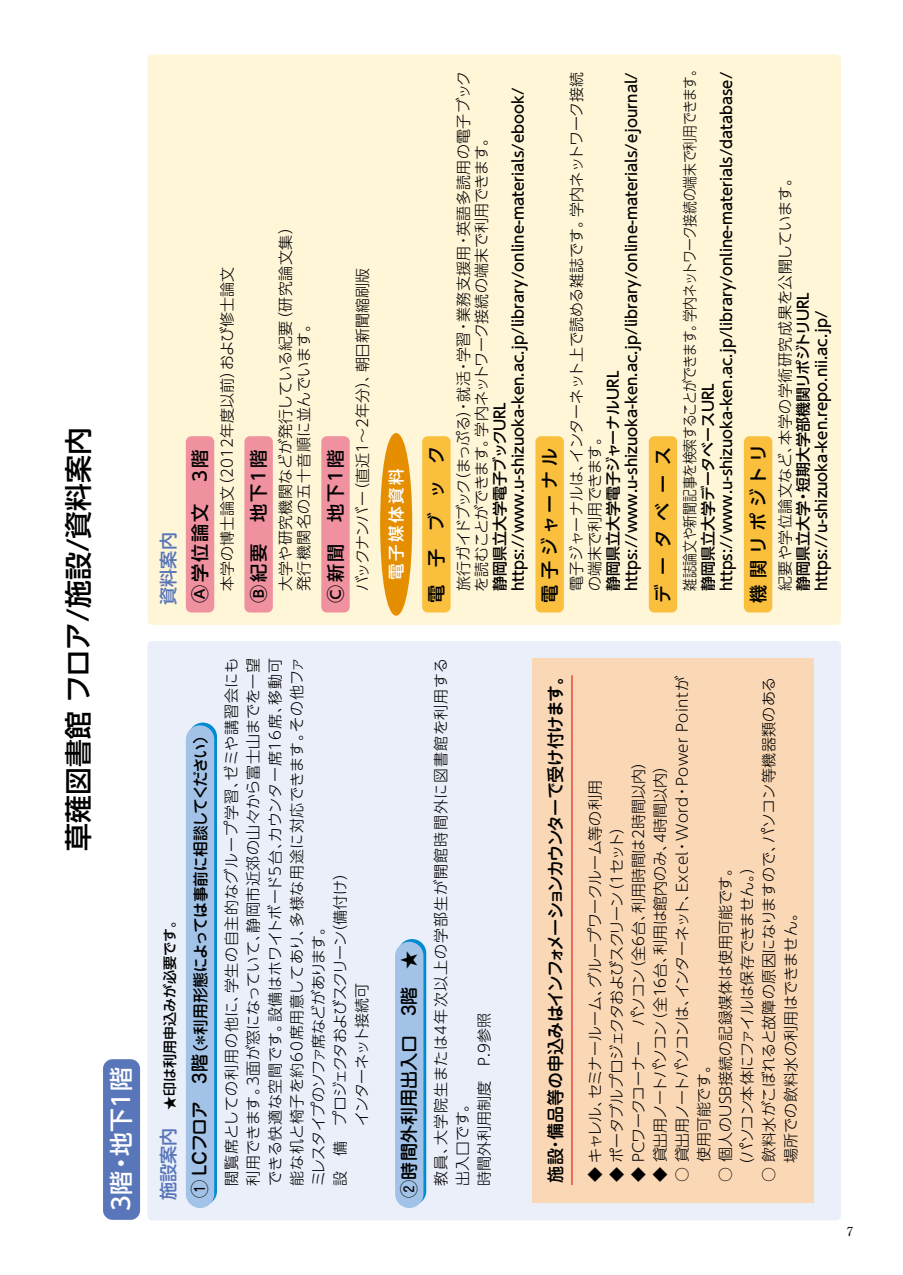
<style>
.page{position:relative;width:903px;height:1275px;background:#fff}
.page>*{position:absolute;margin:0;border:0;box-sizing:border-box;transform-origin:0 0}
.t1{font:27.82px "UD Shin Go Pro Medium 90 pv RKSJ H";color:#000}
.t2{font:23.8px "UD Shin Go Pro Medium 90 pv RKSJ H";letter-spacing:.025em;color:#fff}
.t3{font:18.2px "UD Shin Go Pro Medium 90 pv RKSJ H";letter-spacing:.27em;color:#000}
.t4{font:18.2px "Jun 34 Pro Medium 90 pv RKSJ H";color:#000}
.t5{font:18.2px "UD Shin Go Pro Medium 90 pv RKSJ H";color:#5976ba}
.t6{font:17.68px "Jun 34 Pro Medium 90 pv RKSJ H";letter-spacing:-.085em;color:#000}
.t7{font:16.45px "UD Shin Go Pro Medium 90 pv RKSJ H";letter-spacing:.16em;color:#fff}
.t8{font:15.75px "Jun 34 Pro Medium 90 pv RKSJ H";letter-spacing:-.055em;color:#000}
.t9{font:15.05px/21.7px "UD Shin Go Pro Light 90 pv RKSJ H";color:#000}
.t10{font:15.05px/18.2px "UD Shin Go Pro Medium 90 pv RKSJ H";color:#000}
.t11{font:15.05px/18.2px "UD Shin Go Pro Light 90 pv RKSJ H";letter-spacing:.03em;color:#000}
.t12{font:15.05px "UD Shin Go Pro Light 90 pv RKSJ H";letter-spacing:.04em;color:#000}
.t13{font:15.05px/21.7px "UD Shin Go Pro Light 90 pv RKSJ H";letter-spacing:.055em;color:#000}
.t14{font:15.05px "UD Shin Go Pro Light 90 pv RKSJ H";letter-spacing:-.025em;color:#000;scale:.85 1}
.t15{font:15.05px "UD Shin Go Pro Light 90 pv RKSJ H";letter-spacing:.02em;color:#000}
.t16{font:15.05px "UD Shin Go Pro Light 90 pv RKSJ H";letter-spacing:.05em;color:#000}
.t17{font:15.05px "UD Shin Go Pro Light 90 pv RKSJ H";letter-spacing:-.02em;color:#000}
.t18{font:15.05px "UD Shin Go Pro Light 90 pv RKSJ H";letter-spacing:-.045em;color:#000}
.t19{font:15.05px "UD Shin Go Pro Light 90 pv RKSJ H";letter-spacing:-.06em;color:#000}
.t20{font:15.05px "UD Shin Go Pro Light 90 pv RKSJ H";letter-spacing:-.065em;color:#000}
.t21{font:15.05px "UD Shin Go Pro Light 90 pv RKSJ H";letter-spacing:-.03em;color:#000}
.t22{font:14px "UD Shin Go Pro Medium 90 pv RKSJ H";color:#000}
.t23{font:700 12.42px "Futo Min A101 Pro";color:#000}
.s1{font-size:18.2px;color:#5976ba}
.s2{font-size:18.2px}
</style>
<div class="page">
<div style="left:147px;top:55px;width:694px;height:570px;background:#fff5d7;border-radius:5px"></div>
<div style="left:147px;top:641px;width:694px;height:579px;background:#eaeff9;border-radius:5px"></div>
<div style="left:103px;top:1059px;width:37px;height:161px;background:#5976ba;border-radius:9px"></div>
<div style="left:532px;top:658px;width:281px;height:545px;background:#fbd8b5"></div>
<div style="left:380px;top:433px;width:32px;height:183px;background:#e48e00;border-radius:50%"></div>
<div style="left:189px;top:723px;width:28px;height:482px;background:linear-gradient(to bottom,#008ccf,#008ccf);border-radius:14px"></div>
<div style="left:186px;top:725px;width:28px;height:483px;background:#a2c3e7;border-radius:14px"></div>
<svg style="left:398px;top:939px;width:28px;height:266px"></svg>
<div style="left:395px;top:942px;width:28px;height:266px;background:#a2c3e7;border-radius:14px"></div>
<div style="left:186px;top:436px;width:28px;height:176px;background:#f091a0;border-radius:6px"></div>
<div style="left:535px;top:436px;width:29px;height:176px;background:#fac03d;border-radius:6px"></div>
<div style="left:422px;top:436px;width:28px;height:176px;background:#fac03d;border-radius:6px"></div>
<div style="left:649px;top:436px;width:28px;height:176px;background:#fac03d;border-radius:6px"></div>
<div style="left:744px;top:436px;width:28px;height:176px;background:#fac03d;border-radius:6px"></div>
<div style="left:244px;top:436px;width:29px;height:176px;background:#f091a0;border-radius:6px"></div>
<div style="left:321px;top:436px;width:29px;height:176px;background:#f091a0;border-radius:6px"></div>
<hr style="left:571px;top:675px;width:1px;height:510px;background:#e60012">
<h1 class="t1" style="left:56px;top:851px;width:425px;rotate:-90deg">草薙図書館 フロア/施設/資料案内</h1>
<h2 class="t2" style="left:102px;top:1211px;width:145px;rotate:-90deg">3階・地下1階</h2>
<p class="t5" style="left:154px;top:605px;width:74px;rotate:-90deg">資料案内</p>
<p class="t14" style="left:678px;top:591px;width:622px;rotate:-90deg">雑誌論文や新聞記事を検索することができます。学内ネットワーク接続の端末で利用できます。</p>
<p class="t10" style="left:699px;top:591px;width:521px;rotate:-90deg">静岡県立大学データベースURL https://www.u-shizuoka-ken.ac.jp/library/online-materials/database/</p>
<p class="t9" style="left:567px;top:591px;width:521px;line-height:18.2px;rotate:-90deg">電子ジャーナルは、インターネット上で読める雑誌です。学内ネットワーク接続の端末で利用できます。</p>
<p class="t10" style="left:603px;top:591px;width:520px;rotate:-90deg">静岡県立大学電子ジャーナルURL https://www.u-shizuoka-ken.ac.jp/library/online-materials/ejournal/</p>
<p class="t9" style="left:454px;top:592px;width:522px;line-height:18.2px;rotate:-90deg">旅行ガイドブック（まっぷる）・就活・学習・業務支援用・英語多読用の電子ブックを読むことができます。学内ネットワーク接続の端末で利用できます。</p>
<p class="t10" style="left:490px;top:591px;width:505px;rotate:-90deg">静岡県立大学電子ブックURL https://www.u-shizuoka-ken.ac.jp/library/online-materials/ebook/</p>
<p class="t11" style="left:276px;top:591px;width:373px;rotate:-90deg">大学や研究機関などが発行している紀要（研究論文集）発行機関名の五十音順に並んでいます。</p>
<p class="t9" style="left:216px;top:591px;width:326px;rotate:-90deg">本学の博士論文（2012年度以前）および修士論文</p>
<p class="t9" style="left:351px;top:591px;width:325px;rotate:-90deg">バックナンバー（直近1～2年分）、朝日新聞縮刷版</p>
<p class="t3" style="left:422px;top:603px;width:158px;rotate:-90deg">電子ブック</p>
<p class="t3" style="left:648px;top:603px;width:158px;rotate:-90deg">データベース</p>
<p class="t3" style="left:743px;top:603px;width:160px;rotate:-90deg">機関リポジトリ</p>
<p class="t3" style="left:185px;top:603px;width:154px;rotate:-90deg">Ⓐ学位論文　3階</p>
<p class="t3" style="left:535px;top:603px;width:157px;rotate:-90deg">電子ジャーナル</p>
<p class="t3" style="left:244px;top:603px;width:154px;rotate:-90deg">Ⓑ紀要　地下1階</p>
<p class="t3" style="left:321px;top:603px;width:154px;rotate:-90deg">Ⓒ新聞　地下1階</p>
<p class="t7" style="left:383px;top:580px;width:114px;rotate:-90deg">電子媒体資料</p>
<p class="t12" style="left:773px;top:591px;width:422px;rotate:-90deg">紀要や学位論文など、本学の学術研究成果を公開しています。</p>
<p class="t10" style="left:794px;top:591px;width:300px;rotate:-90deg">静岡県立大学・短期大学部機関リポジトリURL https://u-shizuoka-ken.repo.nii.ac.jp/</p>
<p class="t22" style="left:159px;top:1200px;width:287px;rotate:-90deg"><span class="s1">施設案内　</span>★印は利用申込みが必要です。</p>
<p class="t8" style="left:188px;top:1198px;width:471px;rotate:-90deg"><span class="s2">① LCフロア　3階</span>（＊利用形態によっては事前に相談してください）</p>
<p class="t16" style="left:219px;top:1186px;width:529px;rotate:-90deg">閲覧席としての利用の他に、学生の自主的なグループ学習、ゼミや講習会にも</p>
<p class="t15" style="left:241px;top:1186px;width:529px;rotate:-90deg">利用できます。3面が窓になっていて、静岡市近郊の山々から富士山までを一望</p>
<p class="t11" style="left:265px;top:1186px;width:529px;rotate:-90deg">できる快適な空間です。設備はホワイトボード5台、カウンター席16席、移動可</p>
<p class="t12" style="left:284px;top:1186px;width:530px;rotate:-90deg">能な机と椅子を約60席用意してあり、多様な用途に対応できます。その他ファ</p>
<p class="t19" style="left:328px;top:1186px;width:322px;rotate:-90deg">設　備　プロジェクタおよびスクリーン（備付け）</p>
<p class="t20" style="left:306px;top:1186px;width:268px;rotate:-90deg">ミレスタイプのソファ席などがあります。</p>
<p class="t21" style="left:350px;top:1126px;width:145px;rotate:-90deg">インターネット接続可</p>
<p class="t4" style="left:394px;top:1198px;width:249px;rotate:-90deg">②時間外利用出入口　3階　★</p>
<p class="t13" style="left:429px;top:1186px;width:530px;rotate:-90deg">教員、大学院生または4年次以上の学部生が開館時間外に図書館を利用する出入口です。<br>時間外利用制度　P.9参照</p>
<p class="t6" style="left:541px;top:1182px;width:516px;rotate:-90deg">施設・備品等の申込みはインフォメーションカウンターで受け付けます。</p>
<p class="t9" style="left:670px;top:1182px;width:508px;rotate:-90deg">○ 貸出用ノートパソコンは、インターネット、Excel・Word・Power Pointが　 使用可能です。</p>
<p class="t9" style="left:757px;top:1182px;width:507px;rotate:-90deg">○ 飲料水がこぼれると故障の原因になりますので、パソコン等機器類のある　 場所での飲料水の利用はできません。</p>
<p class="t9" style="left:627px;top:1182px;width:430px;rotate:-90deg">◆ PCワークコーナー　パソコン（全6台、利用時間は2時間以内）</p>
<p class="t9" style="left:649px;top:1182px;width:426px;rotate:-90deg">◆ 貸出用ノートパソコン（全16台、利用は館内のみ、4時間以内）</p>
<p class="t17" style="left:583px;top:1182px;width:404px;rotate:-90deg">◆ キャレル、セミナールーム、グループワークルーム等の利用</p>
<p class="t18" style="left:604px;top:1182px;width:365px;rotate:-90deg">◆ ポータブルプロジェクタおよびスクリーン（1セット）</p>
<p class="t9" style="left:714px;top:1182px;width:325px;text-align:right;rotate:-90deg">○ 個人のUSB接続の記録媒体は使用可能です。（パソコン本体にファイルは保存できません。）</p>
<p class="t23" style="left:847px;top:1222px;width:8px">7</p>
</div>
